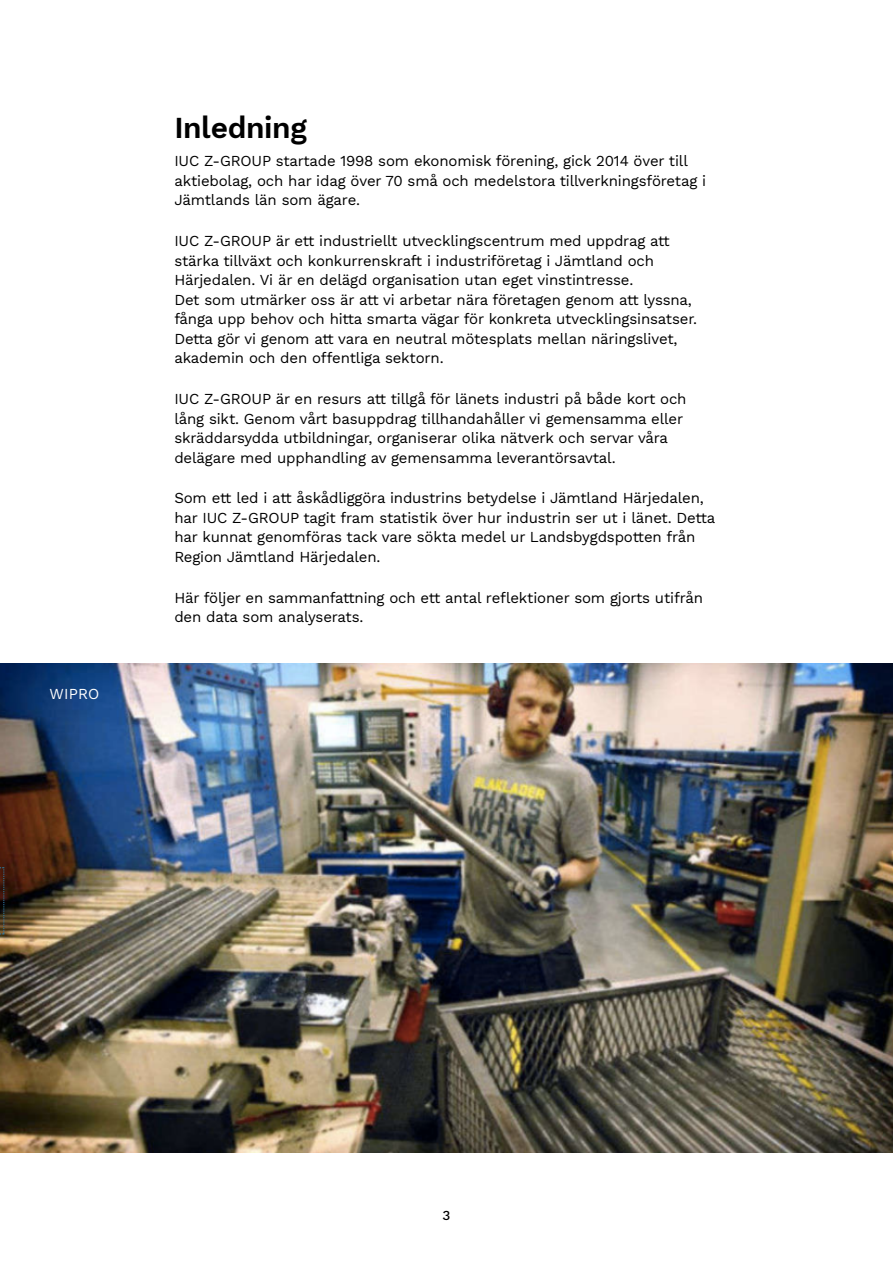
<style>
.page{position:relative;width:893px;height:1263px;background:#fff}
.page>*{position:absolute;margin:0;border:0;box-sizing:border-box;transform-origin:0 0}
.h1_-_inlaga{font:600 30px "Work Sans";letter-spacing:-.015em;color:#000}
.p_-_brödtext{font:15px/19.5px "Work Sans";letter-spacing:-.01em;color:#000}
.p_-_brödtext-2{font:15px "Work Sans";letter-spacing:.01em;color:#fff}
.t1{font:500 13.5px "Work Sans";color:#000}
</style>
<div class="page">
<img style="left:0;top:663px;width:893px;height:489px">
<p class="p_-_brödtext-2" style="left:50px;top:682px;width:51px">WIPRO</p>
<h1 class="h1_-_inlaga" style="left:174px;top:105px;width:134px">Inledning</h1>
<p class="p_-_brödtext" style="left:174px;top:151px;width:533px">IUC Z-GROUP startade 1998 som ekonomisk förening, gick 2014 över till aktiebolag, och har idag över 70 små och medelstora tillverkningsföretag i<br>Jämtlands län som ägare.</p>
<p class="p_-_brödtext" style="left:174px;top:231px;width:524px">IUC Z-GROUP är ett industriellt utvecklingscentrum med uppdrag att stärka tillväxt och konkurrenskraft i industriföretag i Jämtland och Härjedalen. Vi är en delägd organisation utan eget vinstintresse.<br>Det som utmärker oss är att vi arbetar nära företagen genom att lyssna, fånga upp behov och hitta smarta vägar för konkreta utvecklingsinsatser.<br>Detta gör vi genom att vara en neutral mötesplats mellan näringslivet, akademin och den offentliga sektorn.</p>
<p class="p_-_brödtext" style="left:174px;top:389px;width:514px">IUC Z-GROUP är en resurs att tillgå för länets industri på både kort och lång sikt. Genom vårt basuppdrag tillhandahåller vi gemensamma eller skräddarsydda utbildningar, organiserar olika nätverk och servar våra delägare med upphandling av gemensamma leverantörsavtal.</p>
<p class="p_-_brödtext" style="left:174px;top:488px;width:542px">Som ett led i att åskådliggöra industrins betydelse i Jämtland Härjedalen, har IUC Z-GROUP tagit fram statistik över hur industrin ser ut i länet. Detta har kunnat genomföras tack vare sökta medel ur Landsbygdspotten från Region Jämtland Härjedalen.</p>
<p class="p_-_brödtext" style="left:174px;top:587px;width:530px">Här följer en sammanfattning och ett antal reflektioner som gjorts utifrån den data som analyserats.</p>
<p class="t1" style="left:443px;top:1205px;width:9px">3</p>
</div>
